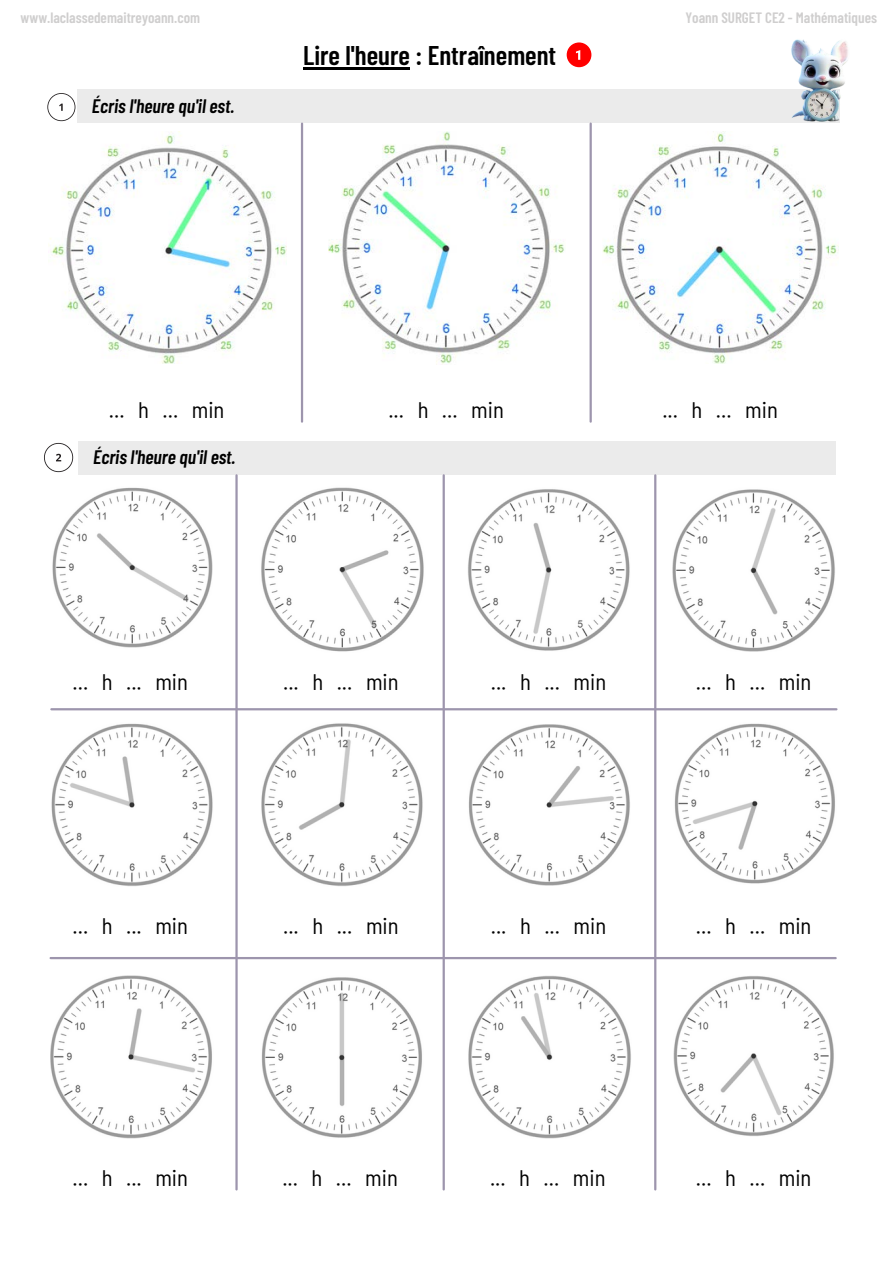
<style>
.page{position:relative;width:893px;height:1264px;background:#fff}
.page>*{position:absolute;margin:0;border:0;box-sizing:border-box;transform-origin:0 0}
.t1{font:600 27px "Barlow Condensed";color:#000}
.t2{font:semi-condensed 22.5px "Barlow";color:#000}
.t3{font:italic 600 19.5px "Barlow Condensed";color:#000}
.t4{font:600 15px "Barlow Condensed";color:#cfcece}
</style>
<div class="page">
<svg style="left:47px;top:93px;width:28px;height:28px"></svg>
<div style="left:77px;top:89px;width:762px;height:33px;background:#ebebeb"></div>
<div style="left:78px;top:441px;width:758px;height:33px;background:#ebebeb"></div>
<svg style="left:44px;top:443px;width:29px;height:29px"></svg>
<div style="left:566px;top:42px;width:25px;height:25px;background:#f00;border-radius:50%"></div>
<svg style="left:576px;top:50px;width:4px;height:10px"></svg>
<img style="left:52px;top:487px;width:160px;height:161px">
<hr style="left:51px;top:708px;width:785px;height:2px;background:#9d95ad">
<hr style="left:235px;top:475px;width:3px;height:714px;background:#9d95ad">
<hr style="left:442px;top:475px;width:3px;height:714px;background:#9d95ad">
<hr style="left:654px;top:475px;width:2px;height:714px;background:#9d95ad">
<img style="left:261px;top:487px;width:163px;height:165px">
<img style="left:50px;top:132px;width:236px;height:231px">
<img style="left:328px;top:132px;width:237px;height:232px">
<img style="left:603px;top:133px;width:235px;height:230px">
<hr style="left:301px;top:124px;width:2px;height:297px;background:#9d95ad">
<hr style="left:589px;top:124px;width:2px;height:297px;background:#9d95ad">
<hr style="left:51px;top:956px;width:784px;height:3px;background:#9d95ad">
<img style="left:468px;top:489px;width:162px;height:162px">
<img style="left:672px;top:489px;width:163px;height:162px">
<img style="left:51px;top:723px;width:162px;height:163px">
<img style="left:261px;top:723px;width:162px;height:163px">
<img style="left:469px;top:724px;width:161px;height:161px">
<img style="left:674px;top:723px;width:161px;height:161px">
<img style="left:50px;top:975px;width:162px;height:162px">
<img style="left:261px;top:977px;width:161px;height:161px">
<img style="left:468px;top:975px;width:163px;height:163px">
<img style="left:673px;top:976px;width:161px;height:160px">
<hr style="left:303px;top:68px;width:107px;height:2px;background:#000">
<img style="left:782px;top:39px;width:66px;height:84px">
<p class="t4" style="left:21px;top:8px;width:181px">www.laclassedemaitreyoann.com</p>
<p class="t4" style="left:685px;top:8px;width:193px">Yoann SURGET CE2 - Mathématiques</p>
<p class="t3" style="left:92px;top:93px;width:144px">Écris l'heure qu'il est.</p>
<p class="t1" style="left:303px;top:38px;width:254px">Lire l'heure : Entraînement</p>
<p class="t2" style="left:109px;top:395px;width:117px">... h ... min</p>
<p class="t2" style="left:388px;top:395px;width:117px">... h ... min</p>
<p class="t2" style="left:662px;top:395px;width:117px">... h ... min</p>
<p class="t3" style="left:93px;top:445px;width:144px">Écris l'heure qu'il est.</p>
<p class="t2" style="left:72px;top:667px;width:117px">... h ... min</p>
<p class="t2" style="left:283px;top:667px;width:117px">... h ... min</p>
<p class="t2" style="left:490px;top:667px;width:117px">... h ... min</p>
<p class="t2" style="left:696px;top:667px;width:117px">... h ... min</p>
<p class="t2" style="left:72px;top:911px;width:117px">... h ... min</p>
<p class="t2" style="left:283px;top:911px;width:117px">... h ... min</p>
<p class="t2" style="left:490px;top:911px;width:117px">... h ... min</p>
<p class="t2" style="left:696px;top:911px;width:117px">... h ... min</p>
<p class="t2" style="left:72px;top:1163px;width:117px">... h ... min</p>
<p class="t2" style="left:282px;top:1163px;width:117px">... h ... min</p>
<p class="t2" style="left:490px;top:1163px;width:117px">... h ... min</p>
<p class="t2" style="left:696px;top:1163px;width:117px">... h ... min</p>
</div>
